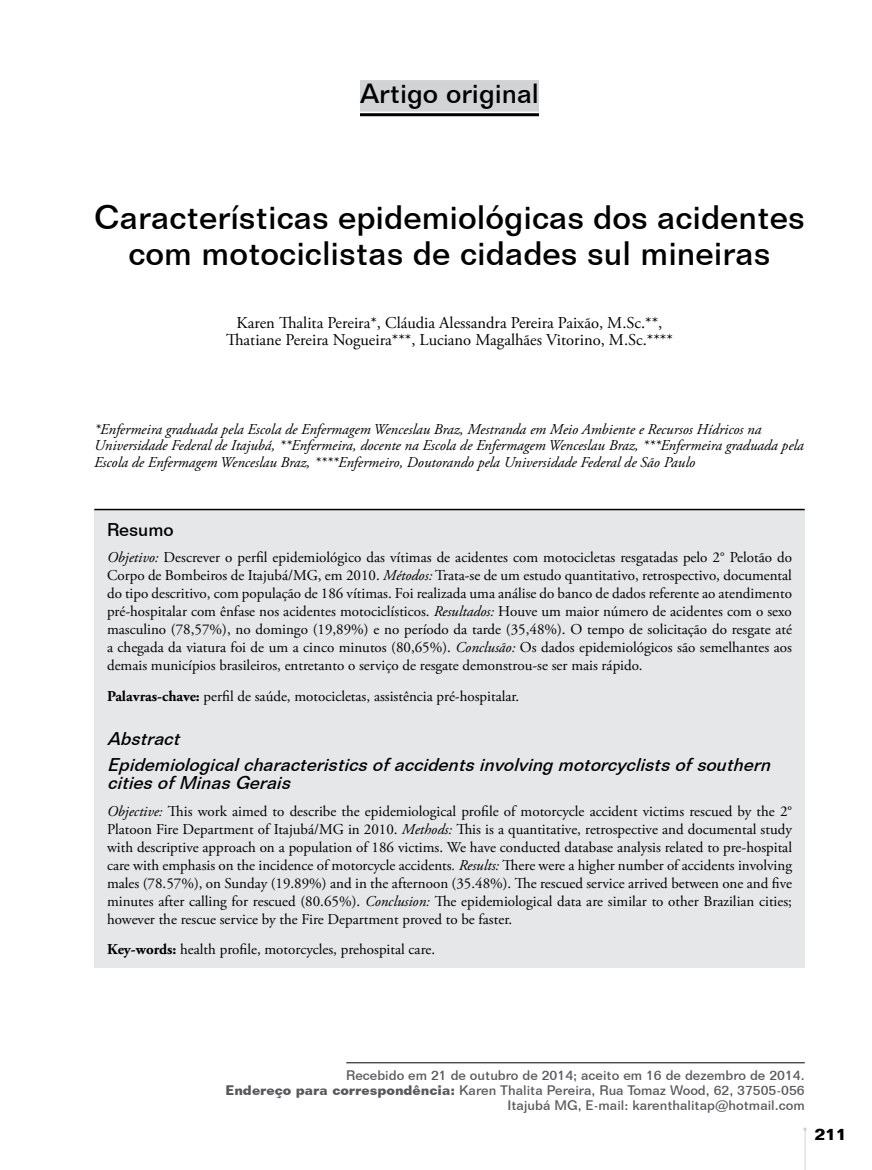
<style>
.page{position:relative;width:872px;height:1170px;background:#fff}
.page>*{position:absolute;margin:0;border:0;box-sizing:border-box;transform-origin:0 0}
.t1{font:500 33px/36px "Folio BT";color:#000;text-align:center}
.t2{font:500 27px "Folio BT";color:#000}
.t3{font:italic 500 18px/26.5px "Folio BT";color:#000}
.t4{font:500 18px "Folio BT";color:#000}
.t5{font:16.5px/16.5px "Adobe Garamond Pro";color:#000;text-align:center}
.t6{font:700 16.5px "Folio BT";color:#000}
.t7{font:15px/18px "Adobe Garamond Pro";color:#000;text-align:justify}
.t8{font:italic 15px/16.5px "Adobe Garamond Pro";color:#000}
.t9{font:500 13.5px/15px "Folio BT";color:#58595b;text-align:right}
.s1{font-style:italic}
.s2{font-weight:700}
</style>
<div class="page">
<hr style="left:805px;top:1128px;width:1px;height:41px;background:#d1d3d4">
<div style="left:94px;top:510px;width:710px;height:457px;background:#e6e7e8"></div>
<div style="left:360px;top:80px;width:179px;height:32px;background:#d1d3d4"></div>
<hr style="left:360px;top:113px;width:179px;height:3px;background:#000">
<hr style="left:94px;top:508px;width:710px;height:2px;background:#000">
<hr style="left:346px;top:1062px;width:458px;height:1px;background:#000">
<h2 class="t2" style="left:360px;top:77px;width:180px">Artigo original</h2>
<h1 class="t1" style="left:94px;top:199px;width:712px">Características epidemiológicas dos acidentes com motociclistas de cidades sul mineiras</h1>
<p class="t5" style="left:226px;top:315px;width:448px">Karen Thalita Pereira*, Cláudia Alessandra Pereira Paixão, M.Sc.**,<br>Thatiane Pereira Nogueira***, Luciano Magalhães Vitorino, M.Sc.****</p>
<p class="t8" style="left:94px;top:421px;width:711px">*Enfermeira graduada pela Escola de Enfermagem Wenceslau Braz, Mestranda em Meio Ambiente e Recursos Hídricos na<br>Universidade Federal de Itajubá, **Enfermeira, docente na Escola de Enfermagem Wenceslau Braz, ***Enfermeira graduada pela<br>Escola de Enfermagem Wenceslau Braz, ****Enfermeiro, Doutorando pela Universidade Federal de São Paulo</p>
<p class="t4" style="left:107px;top:518px;width:68px">Resumo</p>
<p class="t7" style="left:107px;top:549px;width:686px"><span class="s1">Objetivo:</span> Descrever o perfil epidemiológico das vítimas de acidentes com motocicletas resgatadas pelo 2° Pelotão do Corpo de Bombeiros de Itajubá/MG, em 2010. <span class="s1">Métodos:</span> Trata-se de um estudo quantitativo, retrospectivo, documental do tipo descritivo, com população de 186 vítimas. Foi realizada uma análise do banco de dados referente ao atendimento pré-hospitalar com ênfase nos acidentes motociclísticos. <span class="s1">Resultados:</span> Houve um maior número de acidentes com o sexo masculino (78,57%), no domingo (19,89%) e no período da tarde (35,48%). O tempo de solicitação do resgate até a chegada da viatura foi de um a cinco minutos (80,65%). <span class="s1">Conclusão:</span> Os dados epidemiológicos são semelhantes aos demais municípios brasileiros, entretanto o serviço de resgate demonstrou-se ser mais rápido.</p>
<p class="t7" style="left:107px;top:687px;width:414px"><span class="s2">Palavras-chave:</span> perfil de saúde, motocicletas, assistência pré-hospitalar.</p>
<p class="t3" style="left:107px;top:724px;width:670px">Abstract<br>Epidemiologicalcharacteristicsofaccidentsinvolvingmotorcyclistsofsouthern</p>
<p class="t3" style="left:107px;top:769px;width:190px">citiesofMinasGerais</p>
<p class="t7" style="left:107px;top:802px;width:686px"><span class="s1">Objective:</span> This work aimed to describe the epidemiological profile of motorcycle accident victims rescued by the 2° Platoon Fire Department of Itajubá/MG in 2010. <span class="s1">Methods:</span> This is a quantitative, retrospective and documental study with descriptive approach on a population of 186 victims. We have conducted database analysis related to pre-hospital care with emphasis on the incidence of motorcycle accidents<span class="s1">. Results:</span> There were a higher number of accidents involving males (78.57%), on Sunday (19.89%) and in the afternoon (35.48%). The rescued service arrived between one and five minutes after calling for rescued (80.65%). <span class="s1">Conclusion:</span> The epidemiological data are similar to other Brazilian cities; however the rescue service by the Fire Department proved to be faster.</p>
<p class="t7" style="left:107px;top:941px;width:330px"><span class="s2">Key-words:</span> health profile, motorcycles, prehospital care.</p>
<p class="t9" style="left:225px;top:1067px;width:581px">Recebido em 21 de outubro de 2014; aceito em 16 de dezembro de 2014.<br><span class="s2">Endereço para correspondência:</span> Karen Thalita Pereira, Rua Tomaz Wood, 62, 37505-056<br>Itajubá MG, E-mail: karenthalitap@hotmail.com</p>
<p class="t6" style="left:814px;top:1123px;width:34px">211</p>
</div>
